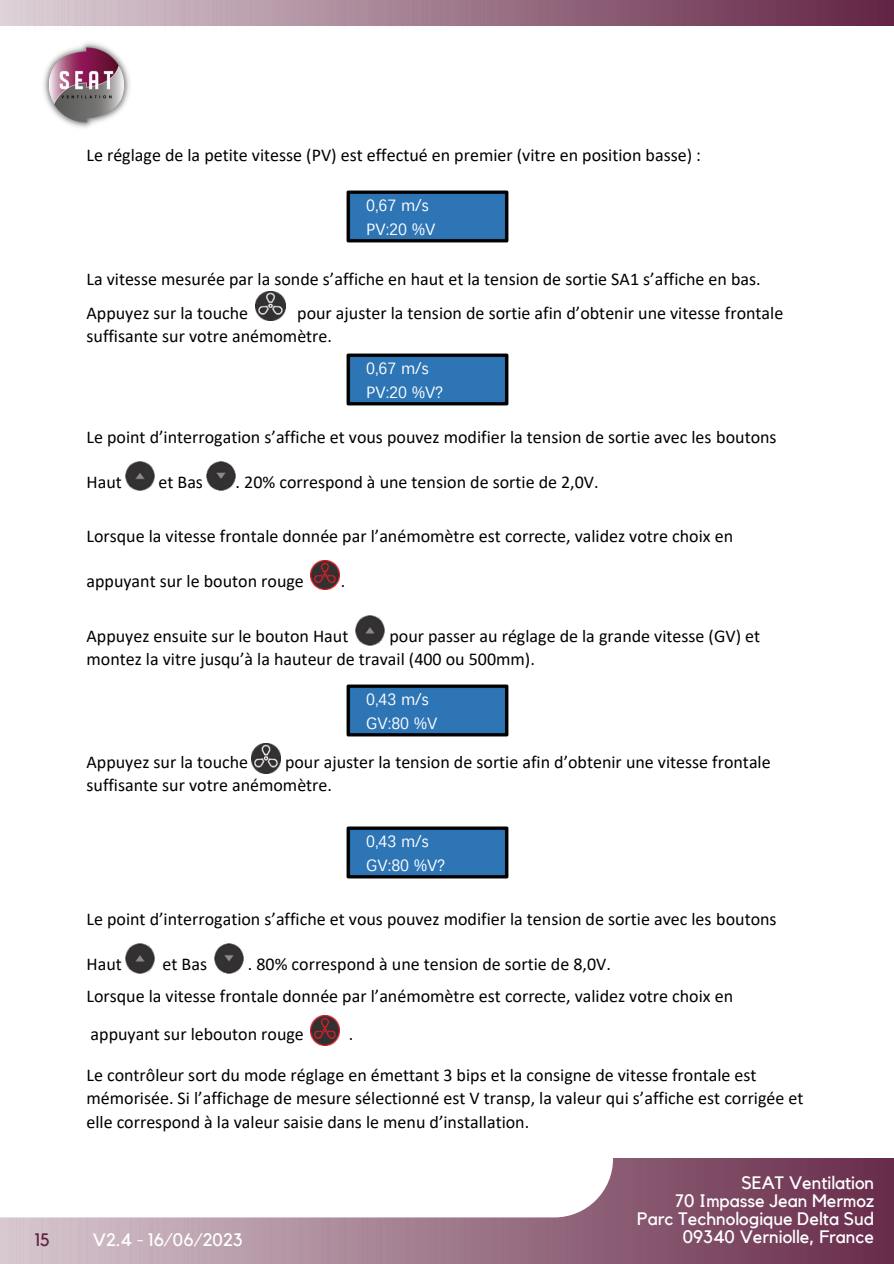
<style>
.page{position:relative;width:894px;height:1264px;background:#fff}
.page>*{position:absolute;margin:0;border:0;box-sizing:border-box;transform-origin:0 0}
.t1{font:18px/23.7px "Calibri";color:#000}
.t2{font:18px "Kollektif";color:#fff}
.t3{font:18px "Kollektif";color:#622343}
.t4{font:16.5px "Nirmala UI";color:#fff}
</style>
<div class="page">
<img style="left:0;top:1158px;width:893px;height:105px">
<div style="left:0;top:1100px;width:613px;height:117px;background:#fff"></div>
<img style="left:43px;top:42px;width:87px;height:86px">
<img style="left:0;top:0;width:893px;height:26px">
<img style="left:256px;top:291px;width:29px;height:29px">
<img style="left:126px;top:461px;width:29px;height:30px">
<img style="left:206px;top:461px;width:30px;height:30px">
<img style="left:310px;top:560px;width:29px;height:29px">
<img style="left:355px;top:616px;width:29px;height:29px">
<img style="left:251px;top:744px;width:30px;height:29px">
<img style="left:126px;top:943px;width:29px;height:30px">
<img style="left:214px;top:943px;width:30px;height:30px">
<img style="left:310px;top:1015px;width:29px;height:30px">
<img style="left:346px;top:353px;width:163px;height:53px">
<img style="left:346px;top:826px;width:163px;height:53px">
<img style="left:346px;top:190px;width:163px;height:53px">
<img style="left:346px;top:684px;width:163px;height:53px">
<p class="t3" style="left:35px;top:1231px;width:17px">15</p>
<p class="t1" style="left:86px;top:145px;width:616px">Le réglage de la petite vitesse (PV) est effectué en premier (vitre en position basse) :</p>
<p class="t4" style="left:366px;top:193px;width:64px">0,67 m/s</p>
<p class="t4" style="left:366px;top:217px;width:71px">PV:20 %V</p>
<p class="t1" style="left:86px;top:268px;width:675px">La vitesse mesurée par la sonde s’affiche en haut et la tension de sortie SA1 s’affiche en bas.</p>
<p class="t1" style="left:86px;top:302px;width:163px">Appuyez sur la touche</p>
<p class="t1" style="left:86px;top:302px;width:698px;text-indent:211px">pour ajuster la tension de sortie afin d’obtenir une vitesse frontale suffisante sur votre anémomètre.</p>
<p class="t4" style="left:366px;top:356px;width:64px">0,67 m/s</p>
<p class="t4" style="left:366px;top:380px;width:78px">PV:20 %V?</p>
<p class="t1" style="left:86px;top:426px;width:691px">Le point d’interrogation s’affiche et vous pouvez modifier la tension de sortie avec les boutons</p>
<p class="t1" style="left:86px;top:471px;width:37px">Haut</p>
<p class="t1" style="left:158px;top:471px;width:46px">et Bas</p>
<p class="t1" style="left:235px;top:471px;width:364px">. 20% correspond à une tension de sortie de 2,0V.</p>
<p class="t1" style="left:86px;top:525px;width:648px">Lorsque la vitesse frontale donnée par l’anémomètre est correcte, validez votre choix en</p>
<p class="t1" style="left:86px;top:570px;width:219px">appuyant sur le bouton rouge</p>
<p class="t1" style="left:340px;top:570px;width:6px">.</p>
<p class="t1" style="left:86px;top:625px;width:263px">Appuyez ensuite sur le bouton Haut</p>
<p class="t1" style="left:86px;top:625px;width:675px;text-indent:303px">pour passer au réglage de la grande vitesse (GV) et montez la vitre jusqu’à la hauteur de travail (400 ou 500mm).</p>
<p class="t4" style="left:366px;top:687px;width:64px">0,43 m/s</p>
<h1 class="t4" style="left:366px;top:710px;width:73px">GV:80 %V</h1>
<p class="t1" style="left:86px;top:751px;width:685px;text-indent:198px">pour ajuster la tension de sortie afin d’obtenir une vitesse frontale suffisante sur votre anémomètre.</p>
<p class="t1" style="left:86px;top:751px;width:163px">Appuyez sur la touche</p>
<p class="t4" style="left:366px;top:829px;width:64px">0,43 m/s</p>
<p class="t4" style="left:366px;top:853px;width:80px">GV:80 %V?</p>
<p class="t1" style="left:86px;top:909px;width:691px">Le point d’interrogation s’affiche et vous pouvez modifier la tension de sortie avec les boutons</p>
<p class="t1" style="left:86px;top:954px;width:37px">Haut</p>
<p class="t1" style="left:162px;top:954px;width:46px">et Bas</p>
<p class="t1" style="left:248px;top:954px;width:364px">. 80% correspond à une tension de sortie de 8,0V.</p>
<p class="t1" style="left:86px;top:985px;width:648px">Lorsque la vitesse frontale donnée par l’anémomètre est correcte, validez votre choix en</p>
<p class="t1" style="left:91px;top:1023px;width:215px">appuyant sur lebouton rouge</p>
<p class="t1" style="left:349px;top:1023px;width:6px">.</p>
<p class="t1" style="left:86px;top:1064px;width:718px">Le contrôleur sort du mode réglage en émettant 3 bips et la consigne de vitesse frontale est mémorisée. Si l’affichage de mesure sélectionné est V transp, la valeur qui s’affiche est corrigée et elle correspond à la valeur saisie dans le menu d’installation.</p>
<p class="t2" style="left:741px;top:1174px;width:134px">SEAT Ventilation</p>
<p class="t2" style="left:675px;top:1192px;width:200px">70 Impasse Jean Mermoz</p>
<p class="t2" style="left:637px;top:1210px;width:238px">Parc Technologique Delta Sud</p>
<p class="t2" style="left:93px;top:1231px;width:151px">V2.4 - 16/06/2023</p>
<p class="t2" style="left:682px;top:1228px;width:193px">09340 Verniolle, France</p>
</div>
